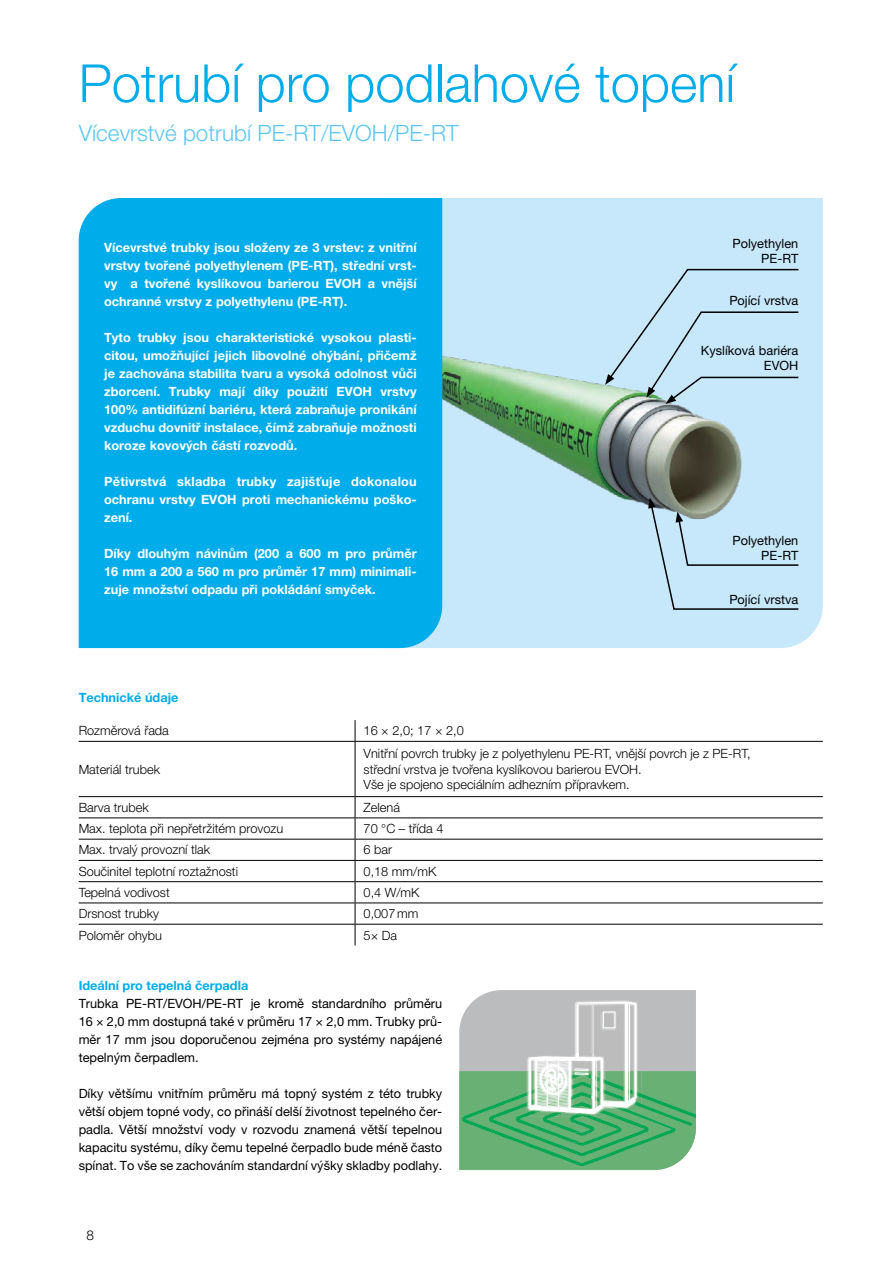
<style>
.page{position:relative;width:893px;height:1263px;background:#fff}
.page>*{position:absolute;margin:0;border:0;box-sizing:border-box;transform-origin:0 0}
.t1{font:300 52.5px "Helvetica Neue LT Pro";color:#00ace9}
.t2{font:300 22.5px "Helvetica Neue LT Pro";color:#5dc6f2}
.t3{font:300 13.5px "Helvetica Neue LT Pro";color:#000}
.t4{font:700 12.75px/18px "Helvetica Neue LT Pro";color:#fff;text-align:justify}
.t5{font:12.75px/18px "Helvetica Neue LT Pro";color:#000;text-align:right}
.t6{font:300 12.75px/15.3px "Helvetica Neue LT Pro";color:#000}
.t7{font:700 12.75px "Helvetica Neue LT Pro";color:#00ace9}
</style>
<div class="page">
<svg style="left:355px;top:720px;width:1px;height:21px"></svg>
<hr style="left:79px;top:741px;width:276px;height:1px;background:#000">
<hr style="left:355px;top:741px;width:468px;height:1px;background:#000">
<hr style="left:355px;top:742px;width:1px;height:54px;background:#000">
<hr style="left:79px;top:796px;width:276px;height:1px;background:#000">
<hr style="left:355px;top:796px;width:468px;height:1px;background:#000">
<hr style="left:79px;top:817px;width:276px;height:1px;background:#000">
<hr style="left:355px;top:817px;width:468px;height:1px;background:#000">
<hr style="left:79px;top:839px;width:276px;height:1px;background:#000">
<hr style="left:355px;top:839px;width:468px;height:1px;background:#000">
<hr style="left:79px;top:860px;width:276px;height:1px;background:#000">
<hr style="left:355px;top:860px;width:468px;height:1px;background:#000">
<hr style="left:79px;top:881px;width:276px;height:1px;background:#000">
<hr style="left:355px;top:881px;width:468px;height:1px;background:#000">
<hr style="left:79px;top:902px;width:276px;height:1px;background:#000">
<hr style="left:355px;top:902px;width:468px;height:1px;background:#000">
<svg style="left:355px;top:797px;width:1px;height:148px"></svg>
<hr style="left:79px;top:924px;width:276px;height:1px;background:#000">
<hr style="left:355px;top:924px;width:468px;height:1px;background:#000">
<svg style="left:459px;top:990px;width:237px;height:180px;background:#92bc9f"></svg>
<div style="left:442px;top:198px;width:381px;height:450px;background:#c7e8fb"></div>
<img style="left:442px;top:349px;width:301px;height:171px">
<svg style="left:605px;top:268px;width:195px;height:136px;background:#bedeef"></svg>
<svg style="left:648px;top:497px;width:152px;height:113px;background:#b9d7e7"></svg>
<div style="left:79px;top:198px;width:363px;height:450px;background:#00ace9"></div>
<h1 class="t1" style="left:79px;top:51px;width:658px">Potrubí pro podlahové topení</h1>
<h2 class="t2" style="left:79px;top:119px;width:382px">Vícevrstvé potrubí PE-RT/EVOH/PE-RT</h2>
<p class="t4" style="left:104px;top:238px;width:314px">Vícevrstvé trubky jsou složeny ze 3 vrstev: z vnitřní vrstvy tvořené polyethylenem (PE-RT), střední vrst&shy;vy a tvořené kyslíkovou barierou EVOH a vnější ochranné vrstvy z polyethylenu (PE-RT).</p>
<p class="t4" style="left:104px;top:328px;width:314px">Tyto trubky jsou charakteristické vysokou plasti&shy;citou, umožňující jejich libovolné ohýbání, přičemž je zachována stabilita tvaru a vysoká odolnost vůči zborcení. Trubky mají díky použití EVOH vrstvy 100% antidifúzní bariéru, která zabraňuje pronikání vzduchu dovnitř instalace, čímž zabraňuje možnosti koroze kovových částí rozvodů.</p>
<p class="t4" style="left:104px;top:472px;width:314px">Pětivrstvá skladba trubky zajišťuje dokonalou ochranu vrstvy EVOH proti mechanickému poško&shy;zení.</p>
<p class="t4" style="left:104px;top:544px;width:314px">Díky dlouhým návinům (200 a 600 m pro průměr 16 mm a 200 a 560 m pro průměr 17 mm) minimali&shy;zuje množství odpadu při pokládání smyček.</p>
<p class="t7" style="left:79px;top:690px;width:101px">Technické údaje</p>
<p class="t5" style="left:732px;top:235px;width:67px;line-height:15.3px">Polyethylen<br>PE-RT</p>
<p class="t5" style="left:729px;top:292px;width:71px">Pojící vrstva</p>
<p class="t5" style="left:701px;top:343px;width:99px;line-height:15.3px">Kyslíková bariéra<br>EVOH</p>
<p class="t5" style="left:732px;top:532px;width:67px;line-height:15.3px">Polyethylen<br>PE-RT</p>
<p class="t5" style="left:729px;top:590px;width:71px">Pojící vrstva</p>
<p class="t6" style="left:79px;top:723px;width:92px">Rozměrová řada</p>
<p class="t6" style="left:364px;top:723px;width:102px">16 × 2,0; 17 × 2,0</p>
<p class="t6" style="left:79px;top:761px;width:83px">Materiál trubek</p>
<p class="t6" style="left:364px;top:746px;width:389px">Vnitřní povrch trubky je z polyethylenu PE-RT, vnější povrch je z PE-RT, střední vrstva je tvořena kyslíkovou barierou EVOH.<br>Vše je spojeno speciálním adhezním přípravkem.</p>
<p class="t6" style="left:79px;top:799px;width:72px">Barva trubek</p>
<p class="t6" style="left:364px;top:799px;width:38px">Zelená</p>
<p class="t6" style="left:79px;top:821px;width:206px">Max. teplota při nepřetržitém provozu</p>
<p class="t6" style="left:364px;top:821px;width:81px">70 °C – třída 4</p>
<p class="t6" style="left:79px;top:842px;width:133px">Max. trvalý provozní tlak</p>
<p class="t6" style="left:364px;top:842px;width:30px">6 bar</p>
<p class="t6" style="left:79px;top:863px;width:161px">Součinitel teplotní roztažnosti</p>
<p class="t6" style="left:364px;top:863px;width:74px">0,18 mm/mK</p>
<p class="t6" style="left:79px;top:884px;width:93px">Tepelná vodivost</p>
<p class="t6" style="left:364px;top:884px;width:57px">0,4 W/mK</p>
<p class="t6" style="left:79px;top:906px;width:82px">Drsnost trubky</p>
<p class="t6" style="left:364px;top:906px;width:56px">0,007mm</p>
<p class="t6" style="left:79px;top:927px;width:85px">Poloměr ohybu</p>
<p class="t6" style="left:364px;top:927px;width:35px">5× Da</p>
<p class="t7" style="left:79px;top:978px;width:171px">Ideální pro tepelná čerpadla</p>
<p class="t5" style="left:79px;top:994px;width:365px;text-align:justify">Trubka PE-RT/EVOH/PE-RT je kromě standardního průměru 16 × 2,0 mm dostupná také v průměru 17 × 2,0 mm. Trubky prů&shy;měr 17 mm jsou doporučenou zejména pro systémy napájené tepelným čerpadlem.</p>
<p class="t5" style="left:79px;top:1084px;width:365px;text-align:justify">Díky většímu vnitřním průměru má topný systém z této trubky větší objem topné vody, co přináší delší životnost tepelného čer&shy;padla. Větší množství vody v rozvodu znamená větší tepelnou kapacitu systému, díky čemu tepelné čerpadlo bude méně často spínat. To vše se zachováním standardní výšky skladby podlahy.</p>
<p class="t3" style="left:87px;top:1227px;width:9px">8</p>
</div>
